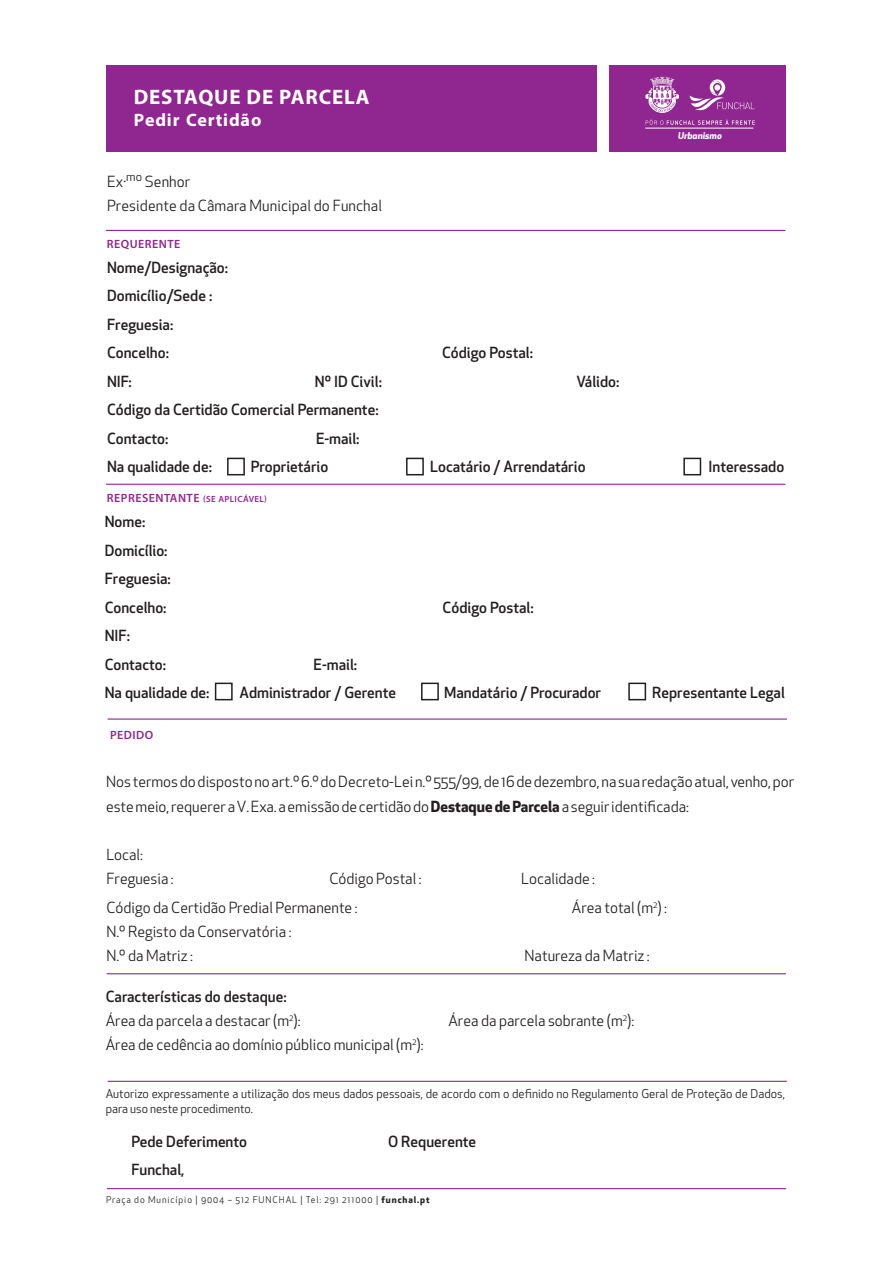
<style>
.page{position:relative;width:893px;height:1263px;background:#fff}
.page>*{position:absolute;margin:0;border:0;box-sizing:border-box;transform-origin:0 0}
.t1{font:700 21px "Myriad Pro";letter-spacing:.04em;color:#fff}
.t2{font:700 18px "Myriad Pro";letter-spacing:.045em;color:#fff}
.t3{font:15px/24px "Apex New";color:#231f20}
.t4{font:500 15px/28.5px "Apex New";color:#231f20}
.t5{font:12px/15px "Apex New";color:#231f20}
.t6{font:600 12px "Myriad Pro";letter-spacing:.04em;color:#90268f}
.t7{font:italic 700 9.3px "Apex New";color:#fff}
.t8{font:9px "Apex New";letter-spacing:.1em;color:#231f20}
.s1{font-size:9px}
.s2{font-weight:700}
.s3{font-weight:400}
</style>
<div class="page">
<div style="left:106px;top:65px;width:679px;height:87px;background:#90268f"></div>
<hr style="left:106px;top:230px;width:679px;height:1px;background:#90268f">
<div style="left:597px;top:65px;width:12px;height:87px;background:#fff"></div>
<hr style="left:108px;top:718px;width:679px;height:2px;background:#90268f">
<hr style="left:645px;top:128px;width:108px;height:1px;background:#fff">
<svg style="left:689px;top:79px;width:66px;height:32px"></svg>
<svg style="left:645px;top:77px;width:34px;height:36px"></svg>
<svg style="left:646px;top:120px;width:109px;height:5px"></svg>
<hr style="left:107px;top:1188px;width:679px;height:1px;background:#90268f">
<div style="left:227px;top:458px;width:18px;height:17px;border:2px solid #231f20"></div>
<div style="left:683px;top:458px;width:18px;height:17px;border:2px solid #231f20"></div>
<div style="left:406px;top:458px;width:18px;height:17px;border:2px solid #231f20"></div>
<hr style="left:106px;top:484px;width:679px;height:1px;background:#90268f">
<div style="left:215px;top:683px;width:18px;height:17px;border:2px solid #231f20"></div>
<div style="left:421px;top:683px;width:18px;height:17px;border:2px solid #231f20"></div>
<div style="left:628px;top:683px;width:18px;height:17px;border:2px solid #231f20"></div>
<hr style="left:108px;top:1081px;width:679px;height:1px;background:#90268f">
<hr style="left:107px;top:973px;width:679px;height:1px;background:#90268f">
<h1 class="t1" style="left:134px;top:83px;width:237px">DESTAQUE DE PARCELA</h1>
<p class="t2" style="left:134px;top:108px;width:129px">Pedir Certidão</p>
<p class="t3" style="left:107px;top:169px;width:276px">Ex.<sup>mo</sup> Senhor<br>Presidente da Câmara Municipal do Funchal</p>
<p class="t6" style="left:107px;top:237px;width:75px">REQUERENTE</p>
<p class="t4" style="left:107px;top:253px;width:122px">Nome/Designação:<br>Domicílio/Sede :<br>Freguesia:<br>Concelho:</p>
<p class="t4" style="left:442px;top:338px;width:92px">Código Postal:</p>
<p class="t4" style="left:107px;top:367px;width:26px">NIF:</p>
<p class="t4" style="left:315px;top:367px;width:69px">Nº ID Civil:</p>
<p class="t4" style="left:577px;top:367px;width:44px">Válido:</p>
<p class="t4" style="left:107px;top:395px;width:273px">Código da Certidão Comercial Permanente:<br>Contacto:</p>
<p class="t4" style="left:316px;top:424px;width:45px">E-mail:</p>
<p class="t7" style="left:678px;top:129px;width:45px">Urbanismo</p>
<p class="t4" style="left:107px;top:452px;width:106px">Na qualidade de:</p>
<p class="t4" style="left:251px;top:452px;width:79px">Proprietário</p>
<p class="t4" style="left:430px;top:452px;width:157px">Locatário / Arrendatário</p>
<p class="t4" style="left:709px;top:452px;width:77px">Interessado</p>
<p class="t6" style="left:107px;top:490px;width:161px">REPRESENTANTE <span class="s1">(SE APLICÁVEL)</span></p>
<p class="t4" style="left:105px;top:507px;width:68px">Nome:<br>Domicílio:<br>Freguesia:<br>Concelho:</p>
<p class="t4" style="left:105px;top:621px;width:63px">NIF:<br>Contacto:</p>
<p class="t4" style="left:314px;top:650px;width:45px">E-mail:</p>
<p class="t4" style="left:443px;top:593px;width:92px">Código Postal:</p>
<p class="t4" style="left:105px;top:678px;width:106px">Na qualidade de:</p>
<p class="t4" style="left:240px;top:678px;width:158px">Administrador / Gerente</p>
<p class="t4" style="left:444px;top:678px;width:158px">Mandatário / Procurador</p>
<p class="t4" style="left:652px;top:678px;width:134px">Representante Legal</p>
<p class="t6" style="left:110px;top:727px;width:45px">PEDIDO</p>
<p class="t3" style="left:106px;top:769px;width:690px;line-height:25.5px">Nos termosdodispostonoart.º6.ºdoDecreto-Lein.º555/99,de16dedezembro,nasuaredaçãoatual,venho,por estemeio,requereraV.Exa.aemissãodecertidãodo<span class="s2">DestaquedeParcela</span> aseguiridentificada:</p>
<p class="t3" style="left:106px;top:843px;width:69px">Local:<br>Freguesia :</p>
<p class="t3" style="left:329px;top:867px;width:94px">Código Postal :</p>
<p class="t3" style="left:521px;top:867px;width:75px">Localidade :</p>
<p class="t3" style="left:106px;top:895px;width:253px">Código da Certidão Predial Permanente :</p>
<p class="t3" style="left:572px;top:895px;width:97px">Área total (m<sup>2</sup>) :</p>
<p class="t3" style="left:106px;top:919px;width:187px">N.º Registo da Conservatória :<br>N.º da Matriz :</p>
<p class="t3" style="left:525px;top:943px;width:127px">Natureza da Matriz :</p>
<p class="t4" style="left:106px;top:984px;width:196px;line-height:24px">Características do destaque:<br><span class="s3">Área da parcela a destacar (m</span><sup>2</sup><span class="s3">):</span></p>
<p class="t3" style="left:448px;top:1009px;width:187px">Área da parcela sobrante (m<sup>2</sup>):</p>
<p class="t3" style="left:106px;top:1033px;width:319px">Área de cedência ao domínio público municipal (m<sup>2</sup>):</p>
<p class="t5" style="left:106px;top:1086px;width:681px">Autorizo expressamente a utilização dos meus dados pessoais, de acordo com o definido no Regulamento Geral de Proteção de Dados, para uso neste procedimento.</p>
<p class="t4" style="left:131px;top:1127px;width:117px">Pede Deferimento</p>
<p class="t4" style="left:388px;top:1127px;width:90px">O Requerente</p>
<p class="t4" style="left:131px;top:1155px;width:55px">Funchal,</p>
<p class="t8" style="left:106px;top:1194px;width:325px">Praça do Município | 9004 – 512 FUNCHAL | Tel: 291 211000 | <span class="s2">funchal.pt</span></p>
</div>
